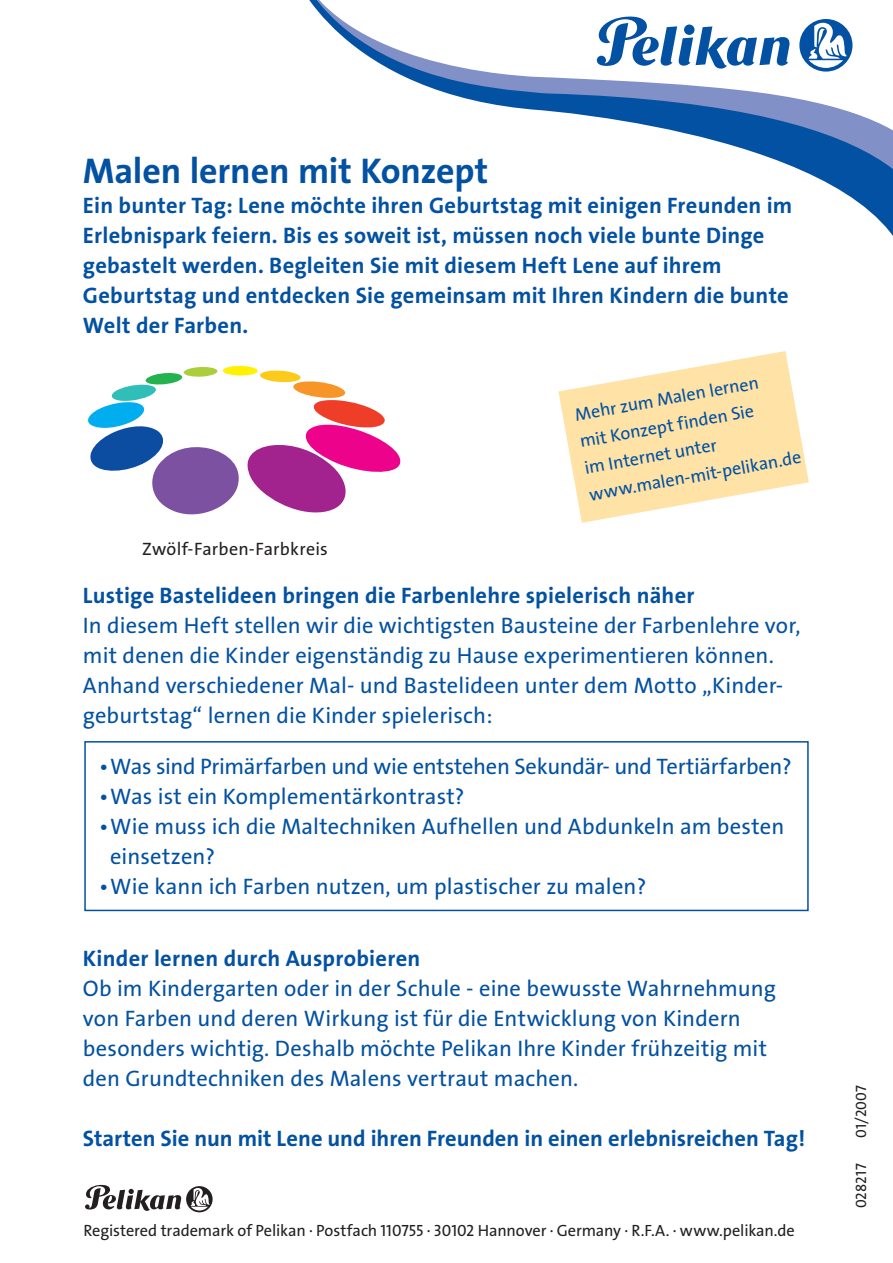
<style>
.page{position:relative;width:893px;height:1263px;background:#fff}
.page>*{position:absolute;margin:0;border:0;box-sizing:border-box;transform-origin:0 0}
.t1{font:700 36px "Pelikan The Sans";letter-spacing:-.005em;color:#0351a2}
.t2{font:22.5px/30px "Pelikan The Sans";letter-spacing:.005em;color:#0351a2}
.t3{font:700 22.5px/30px "Pelikan The Sans";letter-spacing:.01em;color:#0351a2}
.t4{font:22.5px "Pelikan The Sans";letter-spacing:-.015em;color:#0351a2}
.t5{font:18px/27px "Pelikan The Sans";color:#0351a2}
.t6{font:18px "Pelikan The Sans";letter-spacing:.01em;color:#231f20}
.t7{font:16.2px "Pelikan The Sans";letter-spacing:-.005em;color:#231f20}
.t8{font:15px "Pelikan The Sans";letter-spacing:.01em;color:#231f20}
</style>
<div class="page">
<div style="left:84px;top:741px;width:725px;height:170px;border:2px solid #0351a2"></div>
<svg style="left:309px;top:0;width:584px;height:236px"></svg>
<svg style="left:558px;top:351px;width:251px;height:172px"></svg>
<svg style="left:88px;top:365px;width:313px;height:150px"></svg>
<svg style="left:85px;top:1184px;width:97px;height:27px"></svg>
<svg style="left:186px;top:1186px;width:27px;height:26px"></svg>
<svg style="left:191px;top:1188px;width:19px;height:22px"></svg>
<h1 class="t1" style="left:83px;top:158px;width:407px">Malen lernen mit Konzept</h1>
<p class="t3" style="left:83px;top:193px;width:711px">Ein bunter Tag: Lene möchte ihren Geburtstag mit einigen Freunden im Erlebnispark feiern. Bis es soweit ist, müssen noch viele bunte Dinge gebastelt werden. Begleiten Sie mit diesem Heft Lene auf ihrem Geburtstag und entdecken Sie gemeinsam mit Ihren Kindern die bunte Welt der Farben.</p>
<p class="t6" style="left:142px;top:542px;width:187px">Zwölf-Farben-Farbkreis</p>
<p class="t5" style="left:573px;top:403px;width:217px;rotate:-10deg">Mehr zum Malen lernen mit Konzept finden Sie<br>im Internet unter www.malen-mit-pelikan.de</p>
<p class="t3" style="left:83px;top:583px;width:613px">Lustige Bastelideen bringen die Farbenlehre spielerisch näher</p>
<p class="t2" style="left:83px;top:613px;width:719px">In diesem Heft stellen wir die wichtigsten Bausteine der Farbenlehre vor, mit denen die Kinder eigenständig zu Hause experimentieren können.<br>Anhand verschiedener Mal- und Bastelideen unter dem Motto „Kinder&shy;geburtstag“ lernen die Kinder spielerisch:</p>
<p class="t4" style="left:99px;top:758px;width:694px">• Was sind Primärfarben und wie entstehen Sekundär- und Tertiärfarben?</p>
<p class="t2" style="left:99px;top:784px;width:367px">• Was ist ein Komplementärkontrast?</p>
<p class="t2" style="left:110px;top:814px;width:676px;text-indent:-11px">• Wie muss ich die Maltechniken Aufhellen und Abdunkeln am besten einsetzen?</p>
<p class="t2" style="left:99px;top:874px;width:549px">• Wie kann ich Farben nutzen, um plastischer zu malen?</p>
<p class="t3" style="left:83px;top:946px;width:339px">Kinder lernen durch Ausprobieren</p>
<p class="t2" style="left:83px;top:976px;width:694px">Ob im Kindergarten oder in der Schule - eine bewusste Wahrnehmung von Farben und deren Wirkung ist für die Entwicklung von Kindern besonders wichtig. Deshalb möchte Pelikan Ihre Kinder frühzeitig mit den Grundtechniken des Malens vertraut machen.</p>
<p class="t3" style="left:83px;top:1126px;width:724px">Starten Sie nun mit Lene und ihren Freunden in einen erlebnisreichen Tag!</p>
<p class="t7" style="left:84px;top:1225px;width:713px">Registered trademark of Pelikan · Postfach 110755 · 30102 Hannover · Germany · R.F.A. · www.pelikan.de</p>
<p class="t8" style="left:856px;top:1138px;width:55px;rotate:-90deg">01/2007</p>
<p class="t8" style="left:856px;top:1208px;width:46px;rotate:-90deg">028217</p>
</div>
